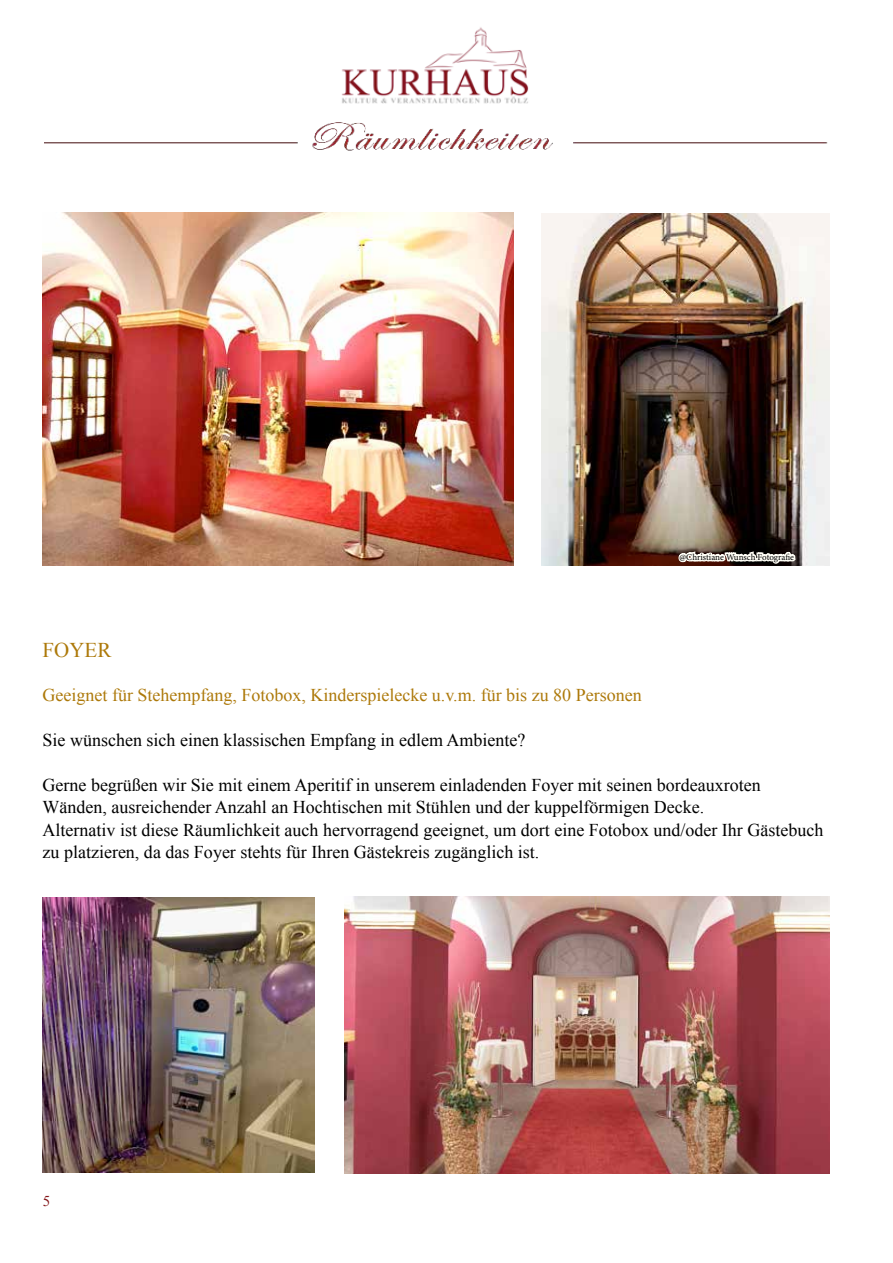
<style>
.page{position:relative;width:893px;height:1263px;background:#fff}
.page>*{position:absolute;margin:0;border:0;box-sizing:border-box;transform-origin:0 0}
.t1{font:21px "Times New Roman";color:#ad790a}
.t2{font:18px/22.5px "Times New Roman";color:#000}
.t3{font:18px "Times New Roman";color:#ad790a}
.t4{font:15px "Times New Roman";color:#85171a}
.t5{font:9px "Minion Pro";letter-spacing:-.005em;color:#000101}
</style>
<div class="page">
<img style="left:342px;top:27px;width:187px;height:77px">
<img style="left:43px;top:213px;width:470px;height:352px">
<img style="left:542px;top:213px;width:287px;height:352px">
<img style="left:45px;top:122px;width:783px;height:29px">
<svg style="left:677px;top:536px;width:121px;height:30px"></svg>
<img style="left:43px;top:897px;width:272px;height:276px">
<img style="left:344px;top:897px;width:485px;height:277px">
<p class="t5" style="left:679px;top:551px;width:116px">@Christiane Wunsch Fotografie</p>
<p class="t1" style="left:43px;top:636px;width:70px">FOYER</p>
<p class="t3" style="left:43px;top:682px;width:601px">Geeignet für Stehempfang, Fotobox, Kinderspielecke u.v.m. für bis zu 80 Personen</p>
<p class="t2" style="left:43px;top:728px;width:484px">Sie wünschen sich einen klassischen Empfang in edlem Ambiente?</p>
<p class="t2" style="left:43px;top:773px;width:782px">Gerne begrüßen wir Sie mit einem Aperitif in unserem einladenden Foyer mit seinen bordeauxroten Wänden, ausreichender Anzahl an Hochtischen mit Stühlen und der kuppelförmigen Decke.<br>Alternativ ist diese Räumlichkeit auch hervorragend geeignet, um dort eine Fotobox und/oder Ihr Gästebuch zu platzieren, da das Foyer stehts für Ihren Gästekreis zugänglich ist.</p>
<p class="t4" style="left:43px;top:1191px;width:9px">5</p>
</div>
